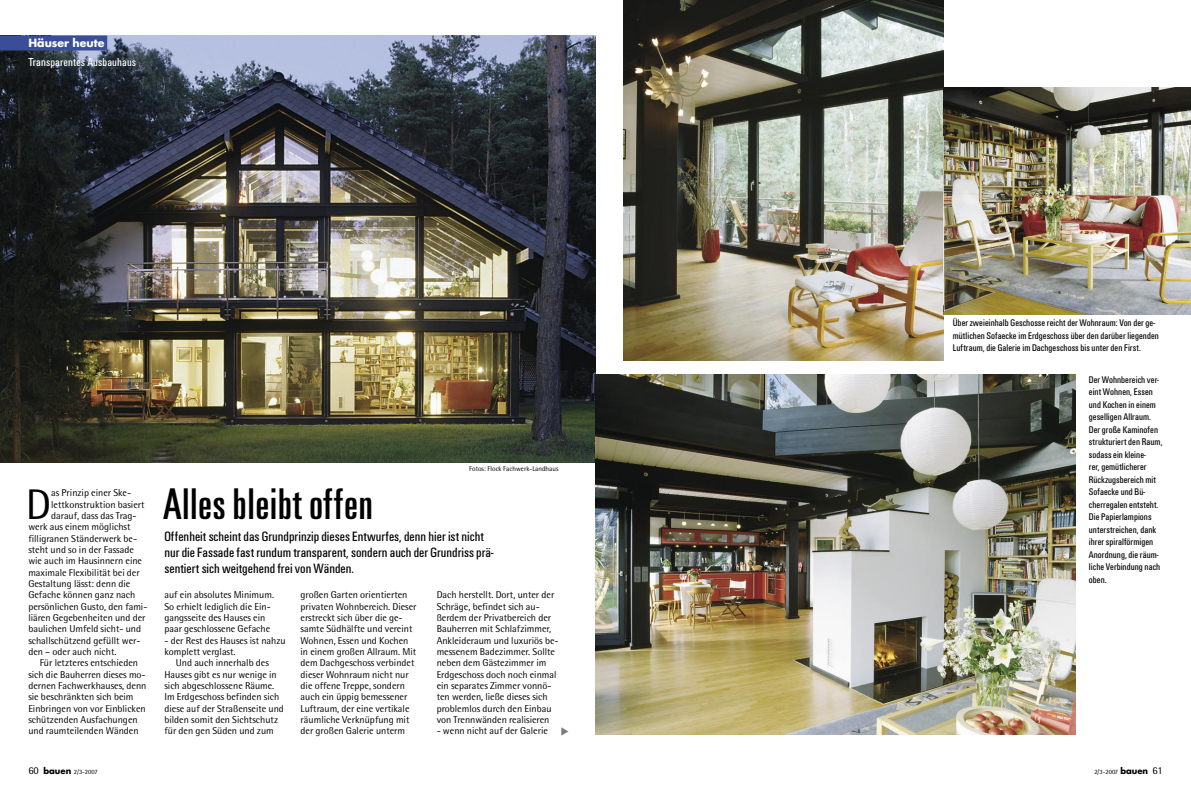
<style>
.page{position:relative;width:1191px;height:794px;background:#fff}
.page>*{position:absolute;margin:0;border:0;box-sizing:border-box;transform-origin:0 0}
._01_ba_hh_Rg_Headline{font:condensed 46px "Unitus T";letter-spacing:.01em;color:#000}
._02_ba_Lauftext_mit_Initial{font:42.9px "Rotis Semi Sans";color:#000}
._01_ba_Vorspann{font:condensed 14px/16px "Unitus T";color:#000}
._10_ba_Dachzeile_Transparent{font:condensed 12px "Unitus T";letter-spacing:.01em;color:#fff}
._10_ba_Dachzeile_Blau{font:700 11px "Futura";color:#fff}
._02_ba_Lauftext_mit_Einzug{font:10px/11.3px "Rotis Semi Sans";color:#000}
._04_ba_Bildtext{font:condensed 10px/12.5px "Unitus T";letter-spacing:.005em;color:#000}
._02_ba_Lauftext_mit_Initial-2{font:10px "Rotis Semi Sans";color:#000}
.t1{font:7px "Rotis Semi Sans";color:#000}
.t2{font:6.5px "Rotis Semi Sans";color:#000}
.s1{font-size:10.5px}
.s2{font-family:"Futura";font-weight:700;font-size:8.5px}
</style>
<div class="page">
<img style="left:0;top:35px;width:595px;height:427px">
<img style="left:624px;top:0;width:319px;height:360px">
<img style="left:595px;top:374px;width:480px;height:360px">
<img style="left:943px;top:88px;width:248px;height:227px">
<div style="left:0;top:35px;width:107px;height:15px;background:#3a4d98"></div>
<p class="_10_ba_Dachzeile_Blau" style="left:28px;top:35px;width:78px">Häuser heute</p>
<p class="_10_ba_Dachzeile_Transparent" style="left:28px;top:55px;width:109px">Transparentes Ausbauhaus</p>
<p class="_02_ba_Lauftext_mit_Initial" style="left:26px;top:479px;width:27px">D</p>
<p class="_02_ba_Lauftext_mit_Initial-2" style="left:51px;top:487px;width:81px">as Prinzip einer Ske-</p>
<p class="_02_ba_Lauftext_mit_Initial-2" style="left:51px;top:498px;width:95px">lettkonstruktion basiert</p>
<p class="_02_ba_Lauftext_mit_Initial-2" style="left:51px;top:509px;width:87px">darauf, dass das Trag-</p>
<p class="_02_ba_Lauftext_mit_Initial-2" style="left:28px;top:521px;width:104px">werk aus einem möglichst</p>
<p class="_02_ba_Lauftext_mit_Initial-2" style="left:28px;top:532px;width:110px">filligranen Ständerwerk be-</p>
<p class="_02_ba_Lauftext_mit_Initial-2" style="left:28px;top:543px;width:107px">steht und so in der Fassade</p>
<p class="_02_ba_Lauftext_mit_Initial-2" style="left:28px;top:555px;width:115px">wie auch im Hausinnern eine</p>
<p class="_02_ba_Lauftext_mit_Initial-2" style="left:28px;top:566px;width:113px">maximale Flexibilität bei der</p>
<p class="_02_ba_Lauftext_mit_Initial-2" style="left:28px;top:577px;width:103px">Gestaltung lässt: denn die</p>
<p class="_02_ba_Lauftext_mit_Initial-2" style="left:28px;top:589px;width:108px">Gefache können ganz nach</p>
<p class="_02_ba_Lauftext_mit_Initial-2" style="left:28px;top:600px;width:121px">persönlichen Gusto, den fami-</p>
<p class="_02_ba_Lauftext_mit_Initial-2" style="left:28px;top:612px;width:119px">liären Gegebenheiten und der</p>
<p class="_02_ba_Lauftext_mit_Initial-2" style="left:28px;top:623px;width:114px">baulichen Umfeld sicht- und</p>
<p class="_02_ba_Lauftext_mit_Initial-2" style="left:28px;top:634px;width:114px">schallschützend gefüllt wer-</p>
<p class="_02_ba_Lauftext_mit_Initial-2" style="left:28px;top:646px;width:90px">den – oder auch nicht.</p>
<p class="_02_ba_Lauftext_mit_Einzug" style="left:28px;top:657px;width:120px;text-indent:11px">Für letzteres entschieden sich die Bauherren dieses mo&shy;dernen Fachwerkhauses, denn sie beschränkten sich beim<br>Einbringen von vor Einblicken schützenden Ausfachungen und raumteilenden Wänden</p>
<p class="t2" style="left:28px;top:767px;width:71px"><span class="s1">60</span> <span class="s2">bauen</span> 2/3-2007</p>
<p class="t1" style="left:469px;top:464px;width:91px">Fotos: Flock Fachwerk-Landhaus</p>
<p class="_01_ba_hh_Rg_Headline" style="left:163px;top:477px;width:212px">Alles bleibt offen</p>
<p class="_01_ba_Vorspann" style="left:164px;top:528px;width:330px">Offenheit scheint das Grundprinzip dieses Entwurfes, denn hier ist nicht nur die Fassade fast rundum transparent, sondern auch der Grundriss prä&shy;sentiert sich weitgehend frei von Wänden.</p>
<p class="_02_ba_Lauftext_mit_Einzug" style="left:164px;top:589px;width:111px">auf ein absolutes Minimum.<br>So erhielt lediglich die Ein&shy;gangsseite des Hauses ein paar geschlossene Gefache</p>
<p class="_02_ba_Lauftext_mit_Einzug" style="left:164px;top:634px;width:123px">- der Rest des Hauses ist nahzu komplett verglast.</p>
<p class="_02_ba_Lauftext_mit_Einzug" style="left:164px;top:657px;width:121px;text-indent:11px">Und auch innerhalb des<br>Hauses gibt es nur wenige in sich abgeschlossene Räume.<br>Im Erdgeschoss befinden sich diese auf der Straßenseite und bilden somit den Sichtschutz für den gen Süden und zum</p>
<p class="_02_ba_Lauftext_mit_Einzug" style="left:300px;top:589px;width:118px">großen Garten orientierten privaten Wohnbereich. Dieser erstreckt sich über die ge&shy;samte Südhälfte und vereint<br>Wohnen, Essen und Kochen in einem großen Allraum. Mit dem Dachgeschoss verbindet dieser Wohnraum nicht nur die offene Treppe, sondern auch ein üppig bemessener<br>Luftraum, der eine vertikale räumliche Verknüpfung mit der großen Galerie unterm</p>
<p class="_02_ba_Lauftext_mit_Einzug" style="left:437px;top:589px;width:123px">Dach herstellt. Dort, unter der<br>Schräge, befindet sich au&shy;ßerdem der Privatbereich der<br>Bauherren mit Schlafzimmer,<br>Ankleideraum und luxuriös be&shy;messenem Badezimmer. Sollte neben dem Gästezimmer im<br>Erdgeschoss doch noch einmal ein separates Zimmer vonnö&shy;ten werden, ließe dieses sich problemlos durch den Einbau von Trennwänden realisieren</p>
<p class="_02_ba_Lauftext_mit_Einzug" style="left:437px;top:725px;width:113px">- wenn nicht auf der Galerie</p>
<p class="_04_ba_Bildtext" style="left:952px;top:316px;width:208px">Über zweieinhalb Geschosse reicht der Wohnraum: Von der ge&shy;mütlichen Sofaecke im Erdgeschoss über den darüber liegenden<br>Luftraum, die Galerie im Dachgeschoss bis unter den First.</p>
<p class="_04_ba_Bildtext" style="left:1089px;top:373px;width:75px">Der Wohnbereich ver&shy;eint Wohnen, Essen und Kochen in einem geselligen Allraum.<br>Der große Kaminofen strukturiert den Raum, sodass ein kleine-<br>rer, gemütlicherer<br>Rückzugsbereich mit<br>Sofaecke und Bü&shy;cherregalen entsteht.<br>Die Papierlampions unterstreichen, dank ihrer spiralförmigen<br>Anordnung, die räum&shy;liche Verbindung nach oben.</p>
<p class="t2" style="left:1094px;top:767px;width:70px">2/3-2007 <span class="s2">bauen</span> <span class="s1">61</span></p>
</div>
